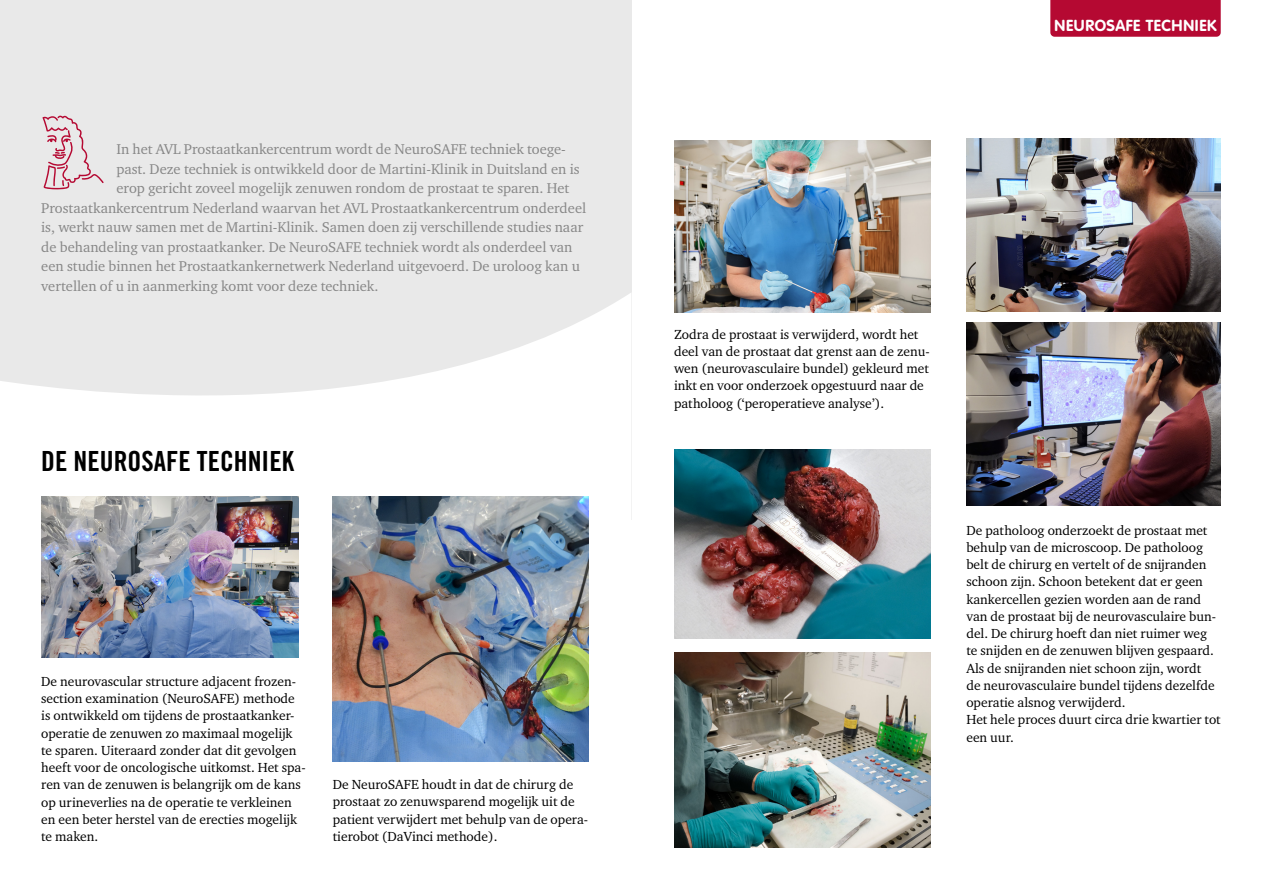
<style>
.page{position:relative;width:1263px;height:893px;background:#fff}
.page>*{position:absolute;margin:0;border:0;box-sizing:border-box;transform-origin:0 0}
.AVL_kop{font:27.75px "Trade Gothic LT Std Bd Cn 20";color:#000}
.t1{font:700 15.75px "VAG Rounded";letter-spacing:.035em;color:#fff}
.FM_AVL_intro{font:14.55px "Charter ITC";color:#878787}
.FM_AVL_body{font:13.5px/17.2px "Charter ITC";color:#000}
</style>
<div class="page">
<div style="left:1050px;top:0;width:171px;height:37px;background:#b50932"></div>
<div style="left:0;top:0;width:631px;height:520px;background:#e9e9e9"></div>
<svg style="left:0;top:293px;width:631px;height:377px;fill:#fff"></svg>
<svg style="left:43px;top:116px;width:61px;height:73px"></svg>
<img style="left:41px;top:496px;width:258px;height:162px">
<img style="left:333px;top:496px;width:256px;height:265px">
<img style="left:674px;top:140px;width:256px;height:173px">
<img style="left:674px;top:449px;width:256px;height:189px">
<img style="left:966px;top:139px;width:254px;height:172px">
<img style="left:674px;top:652px;width:256px;height:196px">
<img style="left:966px;top:322px;width:254px;height:183px">
<p class="FM_AVL_intro" style="left:116px;top:140px;width:451px">In het AVL Prostaatkankercentrum wordt de NeuroSAFE techniek toege-</p>
<p class="FM_AVL_intro" style="left:116px;top:160px;width:465px">past. Deze techniek is ontwikkeld door de Martini-Klinik in Duitsland en is</p>
<p class="FM_AVL_intro" style="left:116px;top:179px;width:454px">erop gericht zoveel mogelijk zenuwen rondom de prostaat te sparen. Het</p>
<p class="FM_AVL_intro" style="left:41px;top:199px;width:546px">Prostaatkankercentrum Nederland waarvan het AVL Prostaatkankercentrum onderdeel</p>
<p class="FM_AVL_intro" style="left:41px;top:218px;width:543px">is, werkt nauw samen met de Martini-Klinik. Samen doen zij verschillende studies naar</p>
<p class="FM_AVL_intro" style="left:41px;top:238px;width:533px">de behandeling van prostaatkanker. De NeuroSAFE techniek wordt als onderdeel van</p>
<p class="FM_AVL_intro" style="left:41px;top:257px;width:540px">een studie binnen het Prostaatkankernetwerk Nederland uitgevoerd. De uroloog kan u</p>
<p class="FM_AVL_intro" style="left:41px;top:277px;width:339px">vertellen of u in aanmerking komt voor deze techniek.</p>
<p class="AVL_kop" style="left:41px;top:444px;width:254px">DE NEUROSAFE TECHNIEK</p>
<p class="FM_AVL_body" style="left:41px;top:672px;width:266px">De neurovascular structure adjacent frozen&shy;section examination (NeuroSAFE) methode is ontwikkeld om tijdens de prostaatkanker&shy;operatie de zenuwen zo maximaal mogelijk te sparen. Uiteraard zonder dat dit gevolgen heeft voor de oncologische uitkomst. Het spa&shy;ren van de zenuwen is belangrijk om de kans op urineverlies na de operatie te verkleinen en een beter herstel van de erecties mogelijk te maken.</p>
<p class="FM_AVL_body" style="left:333px;top:776px;width:257px">De NeuroSAFE houdt in dat de chirurg de prostaat zo zenuwsparend mogelijk uit de patient verwijdert met behulp van de opera&shy;tierobot (DaVinci methode).</p>
<p class="t1" style="left:1054px;top:17px;width:164px">NEUROSAFE TECHNIEK</p>
<p class="FM_AVL_body" style="left:674px;top:325px;width:257px">Zodra de prostaat is verwijderd, wordt het deel van de prostaat dat grenst aan de zenu&shy;wen (neurovasculaire bundel) gekleurd met inkt en voor onderzoek opgestuurd naar de patholoog (‘peroperatieve analyse’).</p>
<p class="FM_AVL_body" style="left:966px;top:521px;width:251px">De patholoog onderzoekt de prostaat met behulp van de microscoop. De patholoog belt de chirurg en vertelt of de snijranden schoon zijn. Schoon betekent dat er geen kankercellen gezien worden aan de rand van de prostaat bij de neurovasculaire bun&shy;del. De chirurg hoeft dan niet ruimer weg te snijden en de zenuwen blijven gespaard.<br>Als de snijranden niet schoon zijn, wordt de neurovasculaire bundel tijdens dezelfde operatie alsnog verwijderd.</p>
<p class="FM_AVL_body" style="left:966px;top:711px;width:256px">Het hele proces duurt circa drie kwartier tot een uur.</p>
</div>
